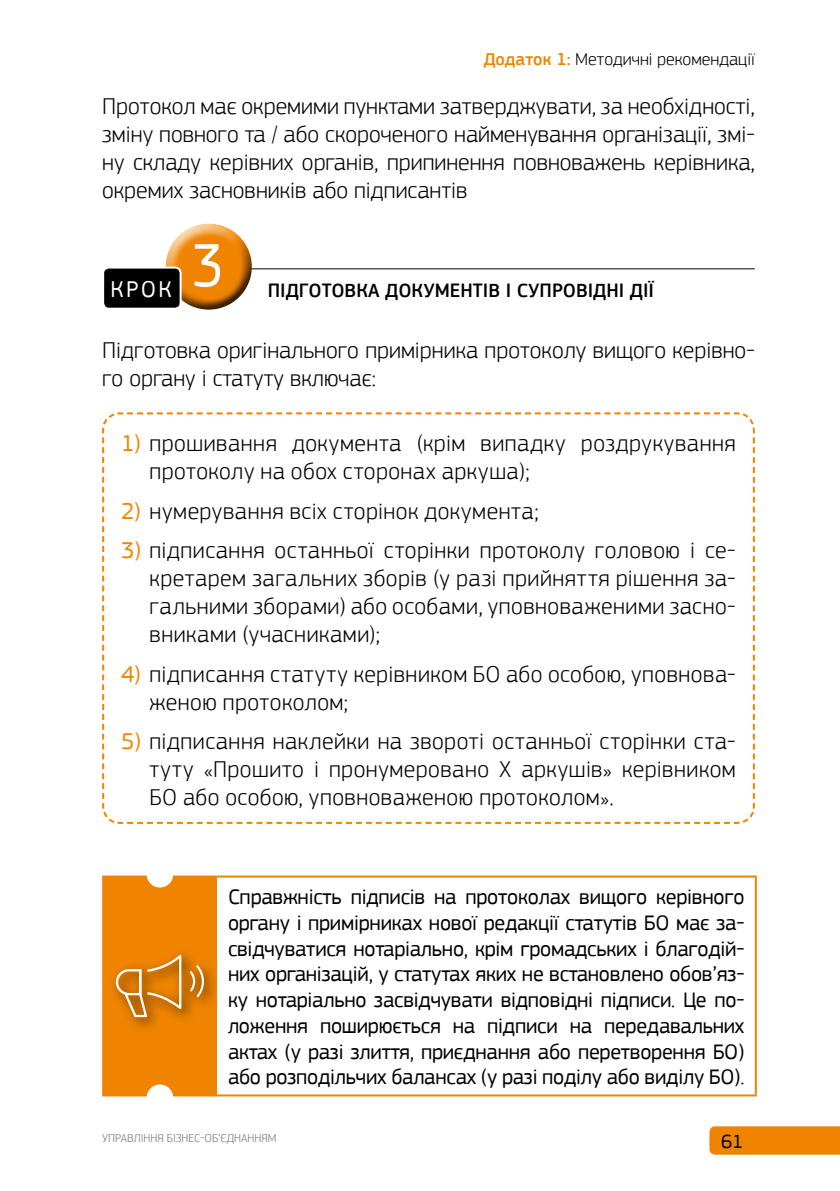
<style>
.page{position:relative;width:840px;height:1191px;background:#fff}
.page>*{position:absolute;margin:0;border:0;box-sizing:border-box;transform-origin:0 0}
.t1{font:64px "PF Square Sans Pro";color:#fff;scale:.9 1}
.t2{font:300 24px/28px "PF Square Sans Pro";letter-spacing:.015em;color:#000;text-align:justify}
.t3{font:24px "PF Square Sans Pro";color:#fff}
.t4{font:22px/25.6px "PF Square Sans Pro";letter-spacing:-.01em;color:#000;text-align:justify}
.t5{font:500 20px "PF Square Sans Pro";letter-spacing:.02em;color:#000}
.t6{font:20px "PF Square Sans Pro";color:#000}
.t7{font:300 18px "PF Square Sans Pro";color:#000}
.t8{font:300 12px "PF Square Sans Pro";color:#757378}
.s1{font-weight:500;color:#f08400}
.s2{font-weight:400;color:#f08400}
</style>
<div class="page">
<div style="left:709px;top:1126px;width:130px;height:28px;background:#f08400"></div>
<hr style="left:251px;top:268px;width:503px;height:1px;background:#000">
<div style="left:153px;top:212px;width:101px;height:82px;background:#fff;opacity:.75"></div>
<div style="left:162px;top:236px;width:102px;height:75px;background:#000;opacity:.75"></div>
<div style="left:103px;top:267px;width:77px;height:42px;background:#000;border-radius:6px"></div>
<div style="left:102px;top:266px;width:79px;height:44px;border:2px solid #fff;border-radius:6px"></div>
<svg style="left:102px;top:412px;width:653px;height:412px"></svg>
<div style="left:103px;top:876px;width:113px;height:219px;background:#f08400"></div>
<hr style="left:102px;top:877px;width:2px;height:217px;background:#f08400">
<hr style="left:102px;top:875px;width:114px;height:2px;background:#f08400">
<hr style="left:216px;top:875px;width:540px;height:2px;background:#f08400">
<hr style="left:754px;top:877px;width:2px;height:217px;background:#f08400">
<hr style="left:102px;top:1094px;width:114px;height:2px;background:#f08400">
<hr style="left:216px;top:1094px;width:540px;height:2px;background:#f08400">
<svg style="left:146px;top:875px;width:27px;height:12px"></svg>
<div style="left:109px;top:948px;width:110px;height:84px;background:#000;opacity:.75"></div>
<svg style="left:189px;top:965px;width:15px;height:32px"></svg>
<svg style="left:116px;top:955px;width:65px;height:62px"></svg>
<svg style="left:146px;top:1084px;width:27px;height:13px"></svg>
<p class="t7" style="left:483px;top:48px;width:272px"><span class="s1">Додаток 1:</span> Методичні рекомендації</p>
<p class="t2" style="left:102px;top:92px;width:653px">Протокол має окремими пунктами затверджувати, за необхідності, зміну повного та / або скороченого найменування організації, змі&shy;ну складу керівних органів, припинення повноважень керівника, окремих засновників або підписантів</p>
<p class="t3" style="left:110px;top:275px;width:16px">КРОК</p>
<h1 class="t1" style="left:191px;top:228px;width:37px">3</h1>
<p class="t5" style="left:268px;top:278px;width:54px">підготовка</p>
<p class="t5" style="left:385px;top:278px;width:14px">докум</p>
<p class="t5" style="left:449px;top:278px;width:80px">ентів і супров</p>
<p class="t5" style="left:587px;top:278px;width:68px">ідні дії</p>
<p class="t2" style="left:102px;top:336px;width:653px">Підготовка оригінального примірника протоколу вищого керівно&shy;го органу і статуту включає:</p>
<p class="t2" style="left:149px;top:429px;width:587px;text-indent:-28px"><span class="s2">1)</span> прошивання документа (крім випадку роздрукування протоколу на обох сторонах аркуша);</p>
<p class="t2" style="left:121px;top:497px;width:419px"><span class="s2">2)</span> нумерування всіх сторінок документа;</p>
<p class="t2" style="left:149px;top:536px;width:587px;text-indent:-28px"><span class="s2">3)</span> підписання останньої сторінки протоколу головою і се&shy;кретарем загальних зборів (у разі прийняття рішення за&shy;гальними зборами) або особами, уповноваженими засно&shy;вниками (учасниками);</p>
<p class="t2" style="left:149px;top:659px;width:587px;text-indent:-28px"><span class="s2">4)</span> підписання статуту керівником БО або особою, уповнова&shy;женою протоколом;</p>
<p class="t2" style="left:149px;top:727px;width:587px;text-indent:-28px"><span class="s2">5)</span> підписання наклейки на звороті останньої сторінки ста&shy;туту «Прошито і пронумеровано Х аркушів» керівником БО або особою, уповноваженою протоколом».</p>
<p class="t4" style="left:228px;top:884px;width:517px">Справжність підписів на протоколах вищого керівного органу і примірниках нової редакції статутів БО має за&shy;свідчуватися нотаріально, крім громадських і благодій&shy;них організацій, у статутах яких не встановлено обов’яз&shy;ку нотаріально засвідчувати відповідні підписи. Це по&shy;ложення поширюється на підписи на передавальних актах (у разі злиття, приєднання або перетворення БО ) або розподільчих балансах (у разі поділу або виділу БО ).</p>
<p class="t8" style="left:102px;top:1130px;width:176px">УПРАВЛІННЯ БІЗНЕС-ОБ’ЄДНАННЯМ</p>
<p class="t6" style="left:720px;top:1129px;width:24px">61</p>
</div>
